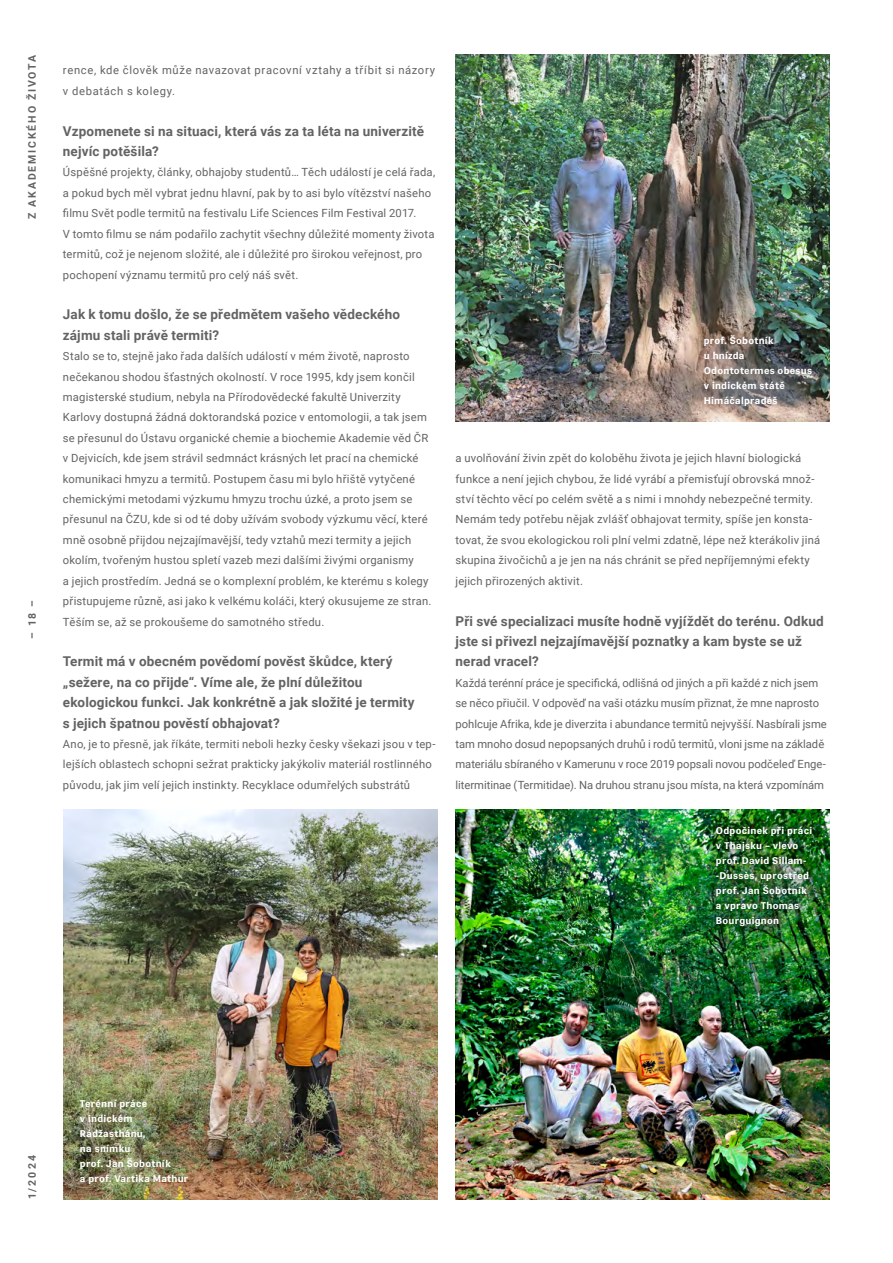
<style>
.page{position:relative;width:893px;height:1263px;background:#fff}
.page>*{position:absolute;margin:0;border:0;box-sizing:border-box;transform-origin:0 0}
.Otazka_rozhovor{font:700 13.5px/20.4px "Roboto";letter-spacing:.01em;color:#646363}
.Text{font:11.25px/20.4px "Roboto";letter-spacing:.015em;color:#646363}
.Text-2{font:11.25px/20.4px "Roboto";letter-spacing:.06em;color:#646363}
.Strankovani__info__orientace{font:700 10.5px "Roboto";letter-spacing:.18em;color:#646363}
.Popisek_foto{font:700 9.75px/15px "Vegan Sans Premium";letter-spacing:.025em;color:#fff}
</style>
<div class="page">
<img style="left:455px;top:54px;width:374px;height:367px">
<img style="left:64px;top:809px;width:373px;height:390px">
<img style="left:455px;top:809px;width:374px;height:390px">
<div style="left:708px;top:817px;width:112px;height:117px;background:#000;opacity:.75"></div>
<p class="Strankovani__info__orientace" style="left:25px;top:219px;width:166px;rotate:-90deg">Z AKADEMICKÉHO ŽIVOTA</p>
<p class="Text-2" style="left:63px;top:60px;width:374px">rence, kde člověk může navazovat pracovní vztahy a tříbit si názory v debatách s kolegy.</p>
<p class="Otazka_rozhovor" style="left:63px;top:120px;width:363px">Vzpomenete si na situaci, která vás za ta léta na univerzitě nejvíc potěšila?</p>
<p class="Text" style="left:63px;top:162px;width:374px">Úspěšné projekty, články, obhajoby studentů… Těch událostí je celá řada, a pokud bych měl vybrat jednu hlavní, pak by to asi bylo vítězství našeho filmu Svět podle termitů na festivalu Life Sciences Film Festival 2017.<br>V tomto filmu se nám podařilo zachytit všechny důležité momenty života termitů, což je nejenom složité, ale i důležité pro širokou veřejnost, pro pochopení významu termitů pro celý náš svět.</p>
<p class="Otazka_rozhovor" style="left:63px;top:304px;width:339px">Jak k tomu došlo, že se předmětem vašeho vědeckého zájmu stali právě termiti?</p>
<p class="Text" style="left:63px;top:346px;width:370px">Stalo se to, stejně jako řada dalších událostí v mém životě, naprosto nečekanou shodou šťastných okolností. V roce 1995, kdy jsem končil magisterské studium, nebyla na Přírodovědecké fakultě Univerzity Karlovy dostupná žádná doktorandská pozice v entomologii, a tak jsem se přesunul do Ústavu organické chemie a biochemie Akademie věd ČR v Dejvicích, kde jsem strávil sedmnáct krásných let prací na chemické komunikaci hmyzu a termitů. Postupem času mi bylo hřiště vytyčené chemickými metodami výzkumu hmyzu trochu úzké, a proto jsem se přesunul na ČZU, kde si od té doby užívám svobody výzkumu věcí, které mně osobně přijdou nejzajímavější, tedy vztahů mezi termity a jejich okolím, tvořeným hustou spletí vazeb mezi dalšími živými organismy<br>a jejich prostředím. Jedná se o komplexní problém, ke kterému s kolegy přistupujeme různě, asi jako k velkému koláči, který okusujeme ze stran.<br>Těším se, až se prokoušeme do samotného středu.</p>
<p class="Otazka_rozhovor" style="left:63px;top:651px;width:353px">Termit má v obecném povědomí pověst škůdce, který „sežere, na co přijde“. Víme ale, že plní důležitou ekologickou funkci. Jak konkrétně a jak složité je termity s jejich špatnou pověstí obhajovat?</p>
<p class="Text" style="left:63px;top:733px;width:374px">Ano, je to přesně, jak říkáte, termiti neboli hezky česky všekazi jsou v tep&shy;lejších oblastech schopni sežrat prakticky jakýkoliv materiál rostlinného původu, jak jim velí jejich instinkty. Recyklace odumřelých substrátů</p>
<p class="Strankovani__info__orientace" style="left:25px;top:639px;width:40px;rotate:-90deg">– 18 –</p>
<p class="Popisek_foto" style="left:704px;top:334px;width:110px">prof. Šobotník<br>u hnízda<br>Odontotermes obesus v indickém státě<br>Himáčalpradéš</p>
<p class="Text" style="left:455px;top:448px;width:366px">a uvolňování živin zpět do koloběhu života je jejich hlavní biologická funkce a není jejich chybou, že lidé vyrábí a přemisťují obrovská množ&shy;ství těchto věcí po celém světě a s nimi i mnohdy nebezpečné termity.<br>Nemám tedy potřebu nějak zvlášť obhajovat termity, spíše jen konsta&shy;tovat, že svou ekologickou roli plní velmi zdatně, lépe než kterákoliv jiná skupina živočichů a je jen na nás chránit se před nepříjemnými efekty jejich přirozených aktivit.</p>
<p class="Otazka_rozhovor" style="left:455px;top:610px;width:370px">Při své specializaci musíte hodně vyjíždět do terénu. Odkud jste si přivezl nejzajímavější poznatky a kam byste se už nerad vracel?</p>
<p class="Text" style="left:455px;top:672px;width:373px">Každá terénní práce je specifická, odlišná od jiných a při každé z nich jsem se něco přiučil. V odpověď na vaši otázku musím přiznat, že mne naprosto pohlcuje Afrika, kde je diverzita i abundance termitů nejvyšší. Nasbírali jsme tam mnoho dosud nepopsaných druhů i rodů termitů, vloni jsme na základě materiálu sbíraného v Kamerunu v roce 2019 popsali novou podčeleď Enge&shy;litermitinae (Termitidae). Na druhou stranu jsou místa, na která vzpomínám</p>
<p class="Popisek_foto" style="left:716px;top:823px;width:98px">Odpočinek při práci v Thajsku – vlevo prof. David Sillam-‑Dussès, uprostřed prof. Jan Šobotník a vpravo Thomas<br>Bourguignon</p>
<p class="Strankovani__info__orientace" style="left:25px;top:1199px;width:45px;rotate:-90deg">1/2024</p>
<p class="Popisek_foto" style="left:80px;top:1096px;width:110px">Terénní práce<br>v indickém<br>Rádžasthánu,<br>na snímku<br>prof. Jan Šobotník<br>a prof. Vartika Mathur</p>
</div>
